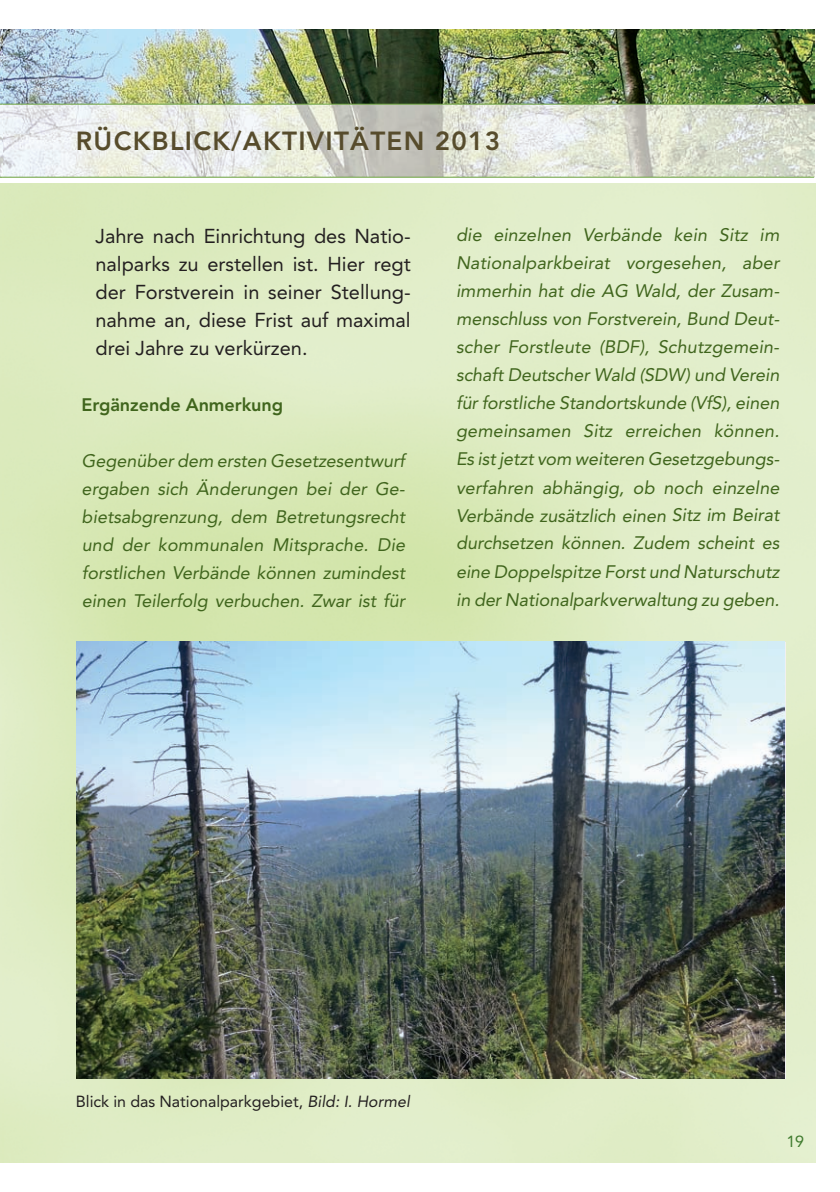
<style>
.page{position:relative;width:840px;height:1192px;background:#fff}
.page>*{position:absolute;margin:0;border:0;box-sizing:border-box;transform-origin:0 0}
.t1{font:800 26px "Avenir";letter-spacing:.05em;color:#574c2c}
.t2{font:20px/28px "Avenir";color:#231f20;text-align:justify}
.t3{font:italic 18px/28px "Avenir";color:#40651d;text-align:justify}
.t4{font:800 18px "Avenir";letter-spacing:-.005em;color:#40651d}
.t5{font:16px "Avenir";color:#231f20}
.t6{font:16px "Avenir";color:#3e7a2d}
.s1{font-style:italic}
</style>
<div class="page">
<img style="left:3px;top:29px;width:811px;height:75px">
<img style="left:4px;top:183px;width:810px;height:979px">
<img style="left:0;top:29px;width:3px;height:75px">
<svg style="left:0;top:104px;width:814px;height:74px"></svg>
<img style="left:76px;top:641px;width:708px;height:437px">
<h1 class="t1" style="left:76px;top:130px;width:425px">RÜCKBLICK/AKTIVITÄTEN 2013</h1>
<p class="t2" style="left:95px;top:223px;width:317px">Jahre nach Einrichtung des Natio&shy;nalparks zu erstellen ist. Hier regt der Forstverein in seiner Stellung&shy;nahme an, diese Frist auf maximal drei Jahre zu verkürzen.</p>
<p class="t4" style="left:82px;top:397px;width:203px">Ergänzende Anmerkung</p>
<p class="t3" style="left:82px;top:448px;width:325px">Gegenüber dem ersten Gesetzesentwurf ergaben sich Änderungen bei der Ge - bietsabgrenzung, dem Betretungsrecht und der kommunalen Mitsprache. Die forstlichen Verbände können zumindest einen Teilerfolg verbuchen. Zwar ist für</p>
<p class="t3" style="left:456px;top:222px;width:325px">die einzelnen Verbände kein Sitz im Nationalparkbeirat vorgesehen, aber immerhin hat die AG Wald, der Zusam&shy;menschluss von Forst verein, Bund Deut&shy;scher Forstleute (BDF), Schutzgemein&shy;schaft Deutscher Wald (SDW) und Verein für forstliche Standortskunde (VfS), einen gemeinsamen Sitz erreichen können.<br>Es ist jetzt vom weiteren Gesetzgebungs - verfahren abhängig, ob noch einzelne Verbände zusätzlich einen Sitz im Beirat durchsetzen können. Zudem scheint es eine Doppelspitze Forst und Naturschutz in der Nationalparkverwaltung zu geben.</p>
<p class="t5" style="left:76px;top:1095px;width:336px">Blick in das Nationalparkgebiet, <span class="s1">Bild: I. Hormel</span></p>
<p class="t6" style="left:786px;top:1135px;width:19px">19</p>
</div>
